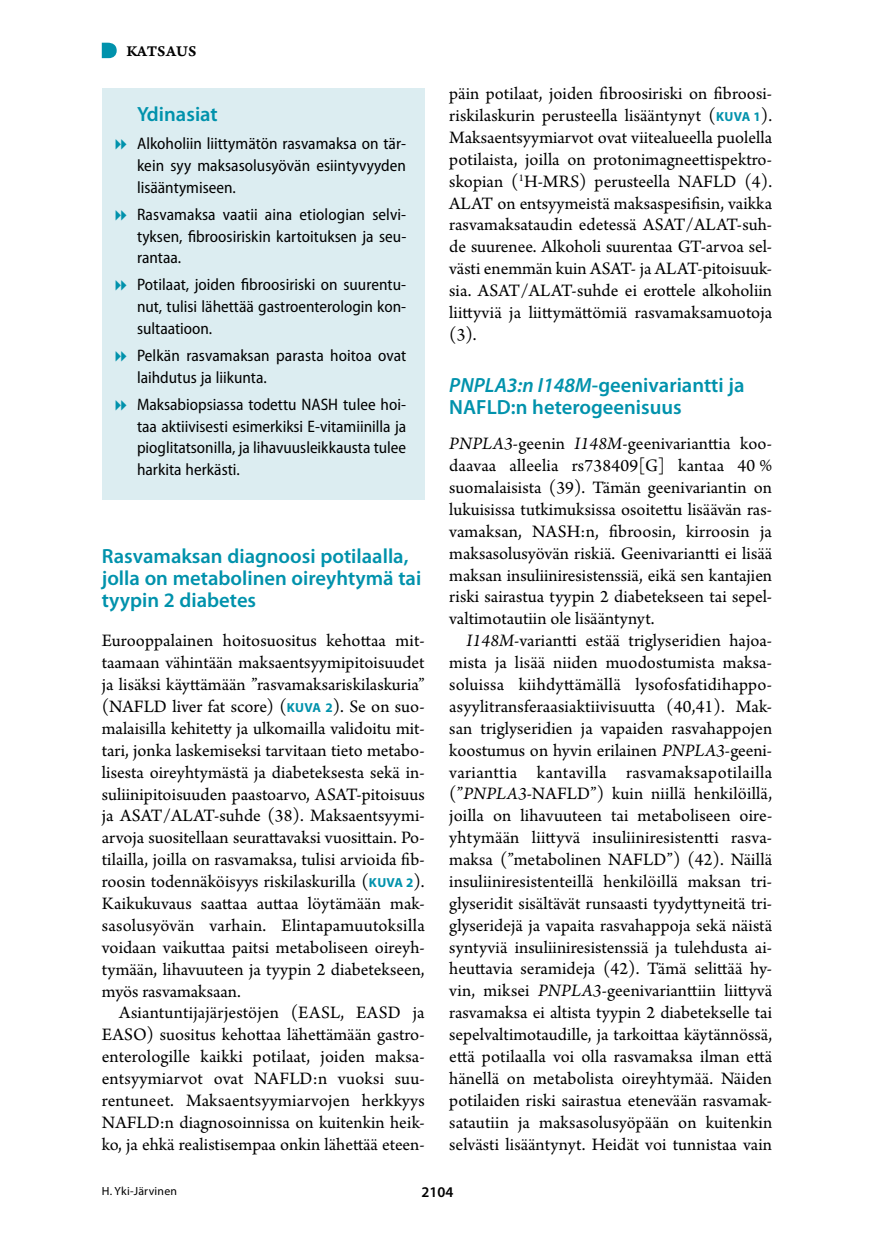
<style>
.page{position:relative;width:874px;height:1241px;background:#fff}
.page>*{position:absolute;margin:0;border:0;box-sizing:border-box;transform-origin:0 0}
.t1{font:600 20.65px/21.9px "Myriad Pro";color:#0092ac}
.t2{font:18.38px/21.9px "Arno Pro";color:#000;text-align:justify}
.t3{font:semi-condensed 16.62px/21.9px "Myriad Pro";color:#000;text-align:justify}
.t4{font:15.75px "Arno Pro Smbd Caption";letter-spacing:.005em;color:#000}
.t5{font:600 14.88px "Myriad Pro";color:#000}
.t6{font:11.9px "Myriad Pro";letter-spacing:.02em;color:#000}
.s1{font-family:"Myriad Pro";font-weight:700;font-size:13.12px;color:#0092ac}
.s2{font-style:italic}
</style>
<div class="page">
<svg style="left:102px;top:43px;width:15px;height:15px"></svg>
<div style="left:102px;top:88px;width:322px;height:412px;background:#dcedf1"></div>
<p class="t4" style="left:126px;top:41px;width:71px">KATSAUS</p>
<p class="t1" style="left:137px;top:103px;width:82px">Ydinasiat</p>
<p class="t3" style="left:137px;top:132px;width:270px">Alkoholiin liittymätön rasvamaksa on tär&shy;kein syy maksasolusyövän esiintyvyyden lisääntymiseen.</p>
<p class="t3" style="left:137px;top:203px;width:271px">Rasvamaksa vaatii aina etiologian selvi&shy;tyksen, fibroosiriskin kartoituksen ja seu&shy;rantaa.</p>
<p class="t3" style="left:137px;top:273px;width:270px">Potilaat, joiden fibroosiriski on suurentu&shy;nut, tulisi lähettää gastroenterologin kon&shy;sultaatioon.</p>
<p class="t3" style="left:137px;top:344px;width:271px">Pelkän rasvamaksan parasta hoitoa ovat laihdutus ja liikunta.</p>
<p class="t3" style="left:137px;top:393px;width:270px">Maksabiopsiassa todettu NASH tulee hoi&shy;taa aktiivisesti esimerkiksi E-vitamiinilla ja pioglitatsonilla, ja lihavuusleikkausta tulee harkita herkästi.</p>
<p class="t1" style="left:102px;top:544px;width:321px">Rasvamaksan diagnoosi potilaalla, jolla on metabolinen oireyhtymä tai tyypin 2 diabetes</p>
<p class="t2" style="left:102px;top:630px;width:324px">Eurooppalainen hoitosuositus kehottaa mit&shy;taamaan vähintään maksaentsyymipitoisuudet ja lisäksi käyttämään ”rasvamaksariskilaskuria” (NAFLD liver fat score) (<span class="s1">KUVA 2</span>). Se on suo&shy;malaisilla kehitetty ja ulkomailla validoitu mit&shy;tari, jonka laskemiseksi tarvitaan tieto metabo&shy;lisesta oireyhtymästä ja diabeteksesta sekä in&shy;suliinipitoisuuden paastoarvo, ASAT-pitoisuus ja ASAT/ALAT-suhde (38). Maksaentsyymi&shy;arvoja suositellaan seurattavaksi vuosittain. Po&shy;tilailla, joilla on rasvamaksa, tulisi arvioida fib&shy;roosin todennäköisyys riskilaskurilla (<span class="s1">KUVA 2</span>).<br>Kaikukuvaus saattaa auttaa löytämään mak&shy;sasolusyövän varhain. Elintapamuutoksilla voidaan vaikuttaa paitsi metaboliseen oireyh&shy;tymään, lihavuuteen ja tyypin 2 diabetekseen, myös rasvamaksaan.</p>
<p class="t2" style="left:102px;top:1002px;width:324px;text-indent:17px">Asiantuntijajärjestöjen (EASL, EASD ja EASO) suositus kehottaa lähettämään gastro&shy;enterologille kaikki potilaat, joiden maksa&shy;entsyymiarvot ovat NAFLD:n vuoksi suu&shy;rentuneet. Maksaentsyymiarvojen herkkyys NAFLD:n diagnosoinnissa on kuitenkin heik&shy;ko, ja ehkä realistisempaa onkin lähettää eteen-</p>
<p class="t2" style="left:449px;top:83px;width:324px">päin potilaat, joiden fibroosiriski on fibroosi&shy;riskilaskurin perusteella lisääntynyt (<span class="s1">KUVA 1</span>).<br>Maksaentsyymiarvot ovat viitealueella puolella potilaista, joilla on protonimagneettispektro&shy;skopian (<sup>1</sup>H-MRS) perusteella NAFLD (4).<br>ALAT on entsyymeistä maksaspesifisin, vaikka rasvamaksataudin edetessä ASAT/ALAT-suh&shy;de suurenee. Alkoholi suurentaa GT-arvoa sel&shy;västi enemmän kuin ASAT- ja ALAT-pitoisuuk&shy;sia. ASAT/ALAT-suhde ei erottele alkoholiin liittyviä ja liittymättömiä rasvamaksamuotoja (3).</p>
<p class="t1" style="left:449px;top:374px;width:296px"><span class="s2">PNPLA3:n I148M</span>-geenivariantti ja<br>NAFLD:n heterogeenisuus</p>
<p class="t2" style="left:449px;top:434px;width:324px"><span class="s2">PNPLA3</span>-geenin <span class="s2">I148M</span>-geenivarianttia koo&shy;daavaa alleelia rs738409[G] kantaa 40 % suomalaisista (39). Tämän geenivariantin on lukuisissa tutkimuksissa osoitettu lisäävän ras&shy;vamaksan, NASH:n, fibroosin, kirroosin ja maksasolusyövän riskiä. Geenivariantti ei lisää maksan insuliiniresistenssiä, eikä sen kantajien riski sairastua tyypin 2 diabetekseen tai sepel&shy;valtimotautiin ole lisääntynyt.</p>
<p class="t2" style="left:449px;top:630px;width:324px;text-indent:17px"><span class="s2">I148M</span>-variantti estää triglyseridien hajoa&shy;mista ja lisää niiden muodostumista maksa&shy;soluissa kiihdyttämällä lysofosfatidihappo&shy;asyylitransferaasiaktiivisuutta (40,41). Mak&shy;san triglyseridien ja vapaiden rasvahappojen koostumus on hyvin erilainen <span class="s2">PNPLA3</span>-geeni&shy;varianttia kantavilla rasvamaksapotilailla (”<span class="s2">PNPLA3</span>-NAFLD”) kuin niillä henkilöillä, joilla on lihavuuteen tai metaboliseen oire&shy;yhtymään liittyvä insuliiniresistentti rasva&shy;maksa (”metabolinen NAFLD”) (42). Näillä insuliiniresistenteillä henkilöillä maksan tri&shy;glyseridit sisältävät runsaasti tyydyttyneitä tri&shy;glyseridejä ja vapaita rasvahappoja sekä näistä syntyviä insuliiniresistenssiä ja tulehdusta ai&shy;heuttavia seramideja (42). Tämä selittää hy&shy;vin, miksei <span class="s2">PNPLA3</span>-geenivarianttiin liittyvä rasvamaksa ei altista tyypin 2 diabetekselle tai sepelvaltimotaudille, ja tarkoittaa käytännössä, että potilaalla voi olla rasvamaksa ilman että hänellä on metabolista oireyhtymää. Näiden potilaiden riski sairastua etenevään rasvamak&shy;satautiin ja maksasolusyöpään on kuitenkin selvästi lisääntynyt. Heidät voi tunnistaa vain</p>
<p class="t6" style="left:102px;top:1183px;width:77px">H. Yki-Järvinen</p>
<p class="t5" style="left:421px;top:1182px;width:33px">2104</p>
</div>
